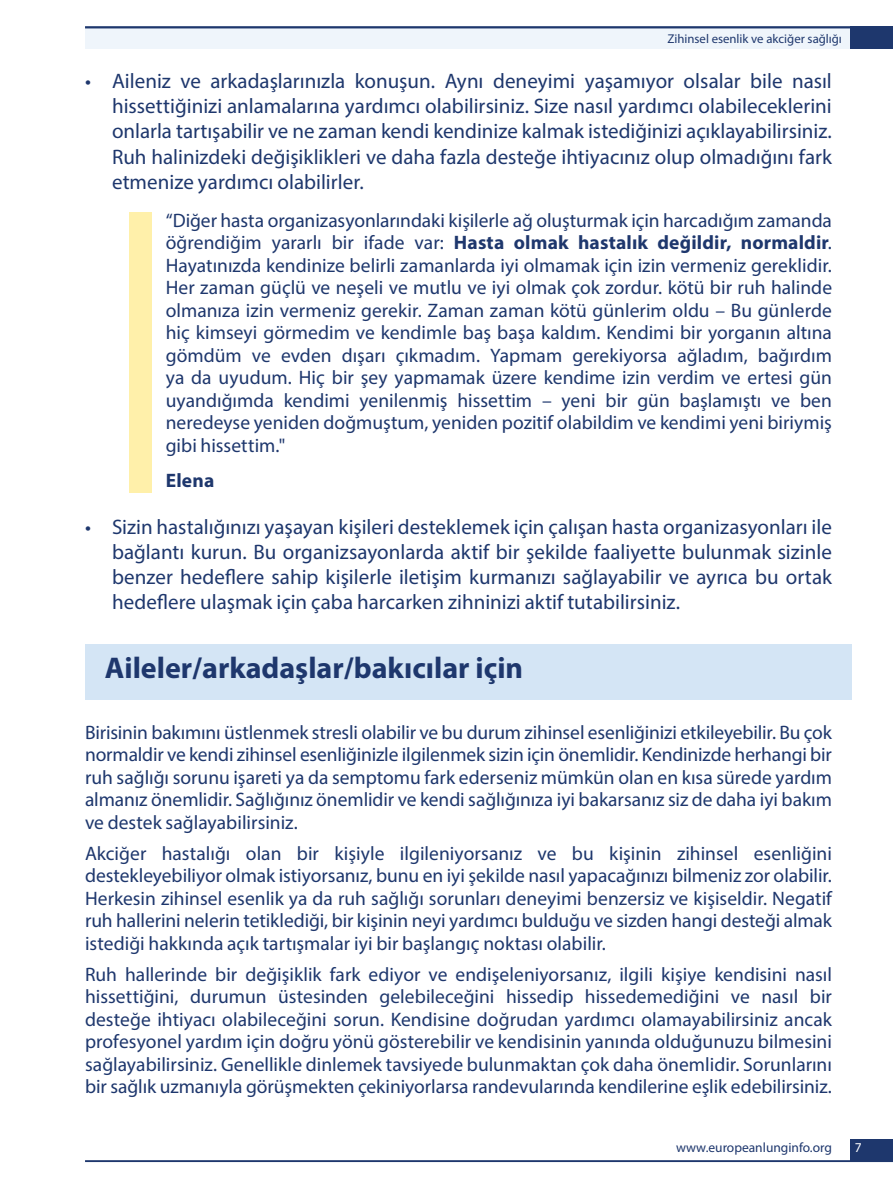
<style>
.page{position:relative;width:893px;height:1191px;background:#fff}
.page>*{position:absolute;margin:0;border:0;box-sizing:border-box;transform-origin:0 0}
.t1{font:700 30px "Myriad Pro";color:#1e376d}
.t2{font:21px/25.2px "Myriad Pro";color:#1e376d;text-align:justify}
.H___B-head{font:19.5px/22.5px "Myriad Pro";color:#1e376d;text-align:justify}
.H___B-head-2{font:700 19.5px "Myriad Pro";letter-spacing:.01em;color:#1e376d}
.Running_foot_left{font:13.5px "Myriad Pro";color:#1e376d}
.Folio_left{font:13.5px "Myriad Pro";color:#fff}
.Running_head_left{font:12.75px "Myriad Pro";color:#1e376d}
.s1{font-weight:700}
</style>
<div class="page">
<div style="left:85px;top:26px;width:808px;height:23px;background:#eff5fb"></div>
<div style="left:850px;top:26px;width:43px;height:23px;background:#1e376d"></div>
<div style="left:850px;top:1138px;width:43px;height:23px;background:#1e376d"></div>
<hr style="left:85px;top:26px;width:808px;height:2px;background:#1e376d">
<hr style="left:85px;top:1160px;width:808px;height:2px;background:#1e376d">
<div style="left:129px;top:212px;width:23px;height:281px;background:#fff0aa"></div>
<div style="left:85px;top:644px;width:766px;height:55px;background:#d4e5f5"></div>
<p class="Running_head_left" style="left:667px;top:30px;width:176px">Zihinsel esenlik ve akciğer sağlığı</p>
<p class="t2" style="left:112px;top:68px;width:721px;text-indent:-27px">• Aileniz ve arkadaşlarınızla konuşun. Aynı deneyimi yaşamıyor olsalar bile nasıl hissettiğinizi anlamalarına yardımcı olabilirsiniz. Size nasıl yardımcı olabileceklerini onlarla tartışabilir ve ne zaman kendi kendinize kalmak istediğinizi açıklayabilirsiniz.<br>Ruh halinizdeki değişiklikleri ve daha fazla desteğe ihtiyacınız olup olmadığını fark etmenize yardımcı olabilirler.</p>
<p class="H___B-head" style="left:166px;top:208px;width:668px">“Diğer hasta organizasyonlarındaki kişilerle ağ oluşturmak için harcadığım zamanda öğrendiğim yararlı bir ifade var: <span class="s1">Hasta olmak hastalık değildir, normaldir</span>.<br>Hayatınızda kendinize belirli zamanlarda iyi olmamak için izin vermeniz gereklidir.<br>Her zaman güçlü ve neşeli ve mutlu ve iyi olmak çok zordur. kötü bir ruh halinde olmanıza izin vermeniz gerekir. Zaman zaman kötü günlerim oldu – Bu günlerde hiç kimseyi görmedim ve kendimle baş başa kaldım. Kendimi bir yorganın altına gömdüm ve evden dışarı çıkmadım. Yapmam gerekiyorsa ağladım, bağırdım ya da uyudum. Hiç bir şey yapmamak üzere kendime izin verdim ve ertesi gün uyandığımda kendimi yenilenmiş hissettim – yeni bir gün başlamıştı ve ben neredeyse yeniden doğmuştum, yeniden pozitif olabildim ve kendimi yeni biriymiş gibi hissettim."</p>
<p class="H___B-head-2" style="left:166px;top:468px;width:50px">Elena</p>
<p class="t2" style="left:112px;top:513px;width:721px;text-indent:-27px">• Sizin hastalığınızı yaşayan kişileri desteklemek için çalışan hasta organizasyonları ile bağlantı kurun. Bu organizsayonlarda aktif bir şekilde faaliyette bulunmak sizinle benzer hedeflere sahip kişilerle iletişim kurmanızı sağlayabilir ve ayrıca bu ortak hedeflere ulaşmak için çaba harcarken zihninizi aktif tutabilirsiniz.</p>
<p class="t1" style="left:105px;top:648px;width:420px">Aileler/arkadaşlar/bakıcılar için</p>
<p class="H___B-head" style="left:85px;top:720px;width:748px">Birisinin bakımını üstlenmek stresli olabilir ve bu durum zihinsel esenliğinizi etkileyebilir. Bu çok normaldir ve kendi zihinsel esenliğinizle ilgilenmek sizin için önemlidir. Kendinizde herhangi bir ruh sağlığı sorunu işareti ya da semptomu fark ederseniz mümkün olan en kısa sürede yardım almanız önemlidir. Sağlığınız önemlidir ve kendi sağlığınıza iyi bakarsanız siz de daha iyi bakım ve destek sağlayabilirsiniz.</p>
<p class="H___B-head" style="left:85px;top:841px;width:748px">Akciğer hastalığı olan bir kişiyle ilgileniyorsanız ve bu kişinin zihinsel esenliğini destekleyebiliyor olmak istiyorsanız, bunu en iyi şekilde nasıl yapacağınızı bilmeniz zor olabilir.<br>Herkesin zihinsel esenlik ya da ruh sağlığı sorunları deneyimi benzersiz ve kişiseldir. Negatif ruh hallerini nelerin tetiklediği, bir kişinin neyi yardımcı bulduğu ve sizden hangi desteği almak istediği hakkında açık tartışmalar iyi bir başlangıç noktası olabilir.</p>
<p class="H___B-head" style="left:85px;top:962px;width:748px">Ruh hallerinde bir değişiklik fark ediyor ve endişeleniyorsanız, ilgili kişiye kendisini nasıl hissettiğini, durumun üstesinden gelebileceğini hissedip hissedemediğini ve nasıl bir desteğe ihtiyacı olabileceğini sorun. Kendisine doğrudan yardımcı olamayabilirsiniz ancak profesyonel yardım için doğru yönü gösterebilir ve kendisinin yanında olduğunuzu bilmesini sağlayabilirsiniz. Genellikle dinlemek tavsiyede bulunmaktan çok daha önemlidir. Sorunlarını bir sağlık uzmanıyla görüşmekten çekiniyorlarsa randevularında kendilerine eşlik edebilirsiniz.</p>
<p class="Running_foot_left" style="left:676px;top:1138px;width:157px">www.europeanlunginfo.org</p>
<p class="Folio_left" style="left:855px;top:1139px;width:8px">7</p>
</div>
